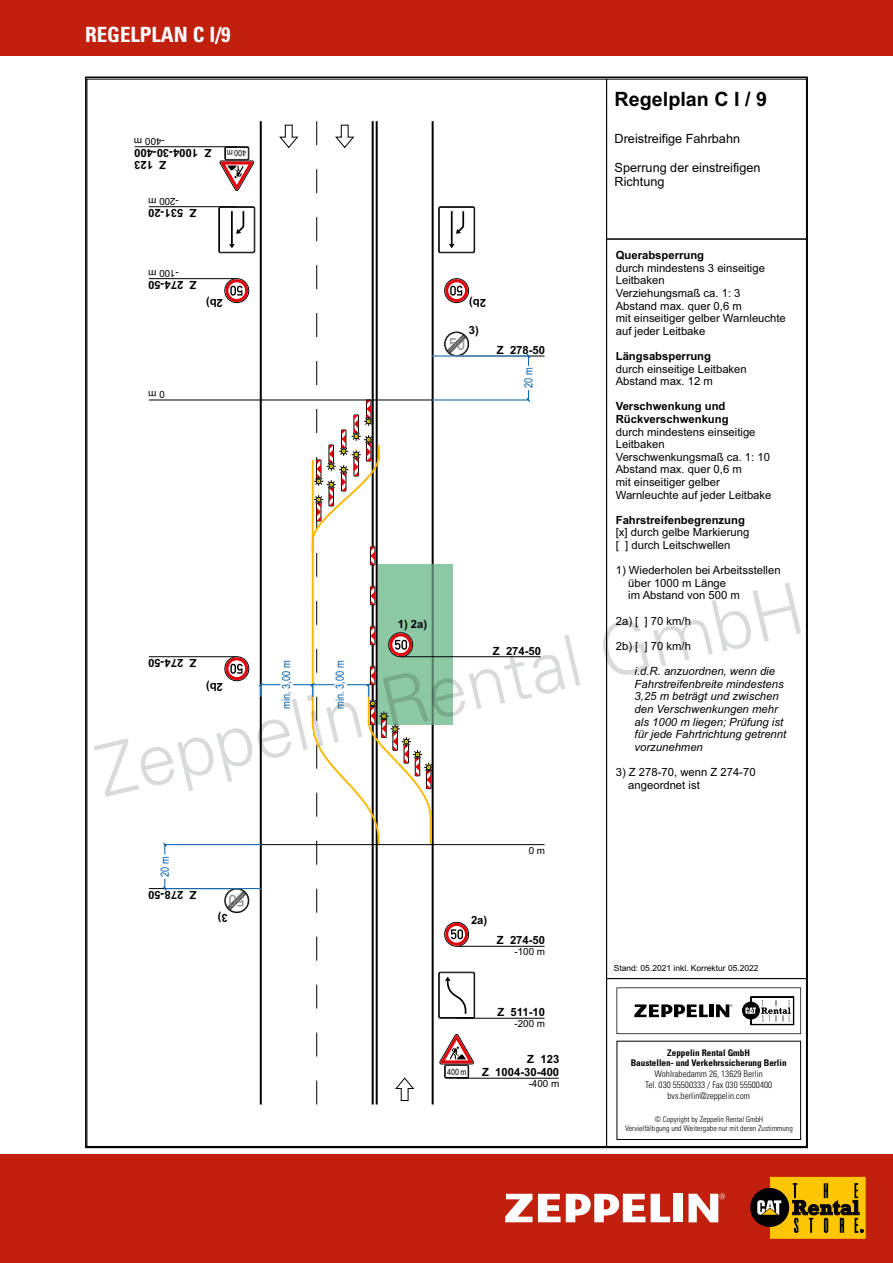
<style>
.page{position:relative;width:893px;height:1263px;background:#fff}
.page>*{position:absolute;margin:0;border:0;box-sizing:border-box;transform-origin:0 0}
.t1{font:300 72px "Univers LT";color:#d9dada}
.t2{font:700 condensed 21px "Univers LT";color:#fff}
.t3{font:700 19.8px "Arial";color:#000}
.t4{font:12.75px/14.1px "Arial";color:#000}
.t5{font:11.25px/12.6px "Arial";color:#000}
.t6{font:700 11.25px/12.6px "Arial";color:#000;text-align:right}
.t7{font:italic 11.25px/12.6px "Arial";color:#000}
.t8{font:11.25px "Arial";color:#005ba9;scale:.82 1}
.t9{font:9.9px "Arial";color:#000}
.t10{font:300 condensed 9.15px/10.9px "Univers LT";color:#000;text-align:center}
.t11{font:700 condensed 9.15px/10.9px "Univers LT";color:#000;text-align:center}
.t12{font:8.7px "Arial";color:#000;scale:.83 1}
.t13{font:8.4px "Arial";color:#000}
.t14{font:300 condensed 7.8px/9.4px "Univers LT";color:#000;text-align:center}
</style>
<div class="page">
<div style="left:0;top:1154px;width:893px;height:109px;background:#c1200e"></div>
<svg style="left:505px;top:1194px;width:27px;height:28px"></svg>
<svg style="left:688px;top:1193px;width:37px;height:29px"></svg>
<div style="left:673px;top:1194px;width:10px;height:28px;background:#fff"></div>
<svg style="left:651px;top:1194px;width:19px;height:28px"></svg>
<svg style="left:538px;top:1194px;width:107px;height:28px"></svg>
<div style="left:751px;top:1188px;width:38px;height:38px;background:#000;border-radius:50%"></div>
<div style="left:751px;top:1188px;width:38px;height:38px;border:1px solid #000;border-radius:50%"></div>
<svg style="left:757px;top:1177px;width:109px;height:62px"></svg>
<div style="left:0;top:0;width:893px;height:55px;background:#c1200e"></div>
<hr style="left:135px;top:146px;width:102px;height:1px;background:#000">
<hr style="left:149px;top:278px;width:88px;height:1px;background:#000">
<hr style="left:457px;top:1078px;width:102px;height:1px;background:#000">
<hr style="left:149px;top:206px;width:88px;height:1px;background:#000">
<hr style="left:401px;top:656px;width:140px;height:1px;background:#000">
<hr style="left:149px;top:656px;width:88px;height:1px;background:#000">
<hr style="left:457px;top:1018px;width:88px;height:1px;background:#000">
<hr style="left:457px;top:946px;width:88px;height:1px;background:#000">
<hr style="left:261px;top:844px;width:284px;height:1px;background:#000">
<hr style="left:149px;top:888px;width:88px;height:1px;background:#000">
<hr style="left:149px;top:400px;width:284px;height:1px;background:#000">
<hr style="left:457px;top:356px;width:88px;height:1px;background:#000">
<svg style="left:162px;top:121px;width:369px;height:983px"></svg>
<svg style="left:606px;top:239px;width:201px;height:908px"></svg>
<div style="left:606px;top:79px;width:201px;height:160px;border:1px solid #000"></div>
<div style="left:611px;top:983px;width:193px;height:160px;background:#fff"></div>
<div style="left:617px;top:1041px;width:184px;height:99px;border:1px solid #000"></div>
<svg style="left:616px;top:987px;width:185px;height:72px"></svg>
<h2 class="t2" style="left:85px;top:22px;width:147px">REGELPLAN C I/9</h2>
<p class="t9" style="left:165px;top:145px;width:32px;rotate:-180deg">-400 m</p>
<p class="t6" style="left:211px;top:171px;width:79px;rotate:-180deg">Z 123<br>Z 1004-30-400</p>
<p class="t9" style="left:179px;top:205px;width:32px;rotate:-180deg">-200 m</p>
<p class="t6" style="left:197px;top:218px;width:50px;rotate:-180deg">Z 531-20</p>
<p class="t12" style="left:246px;top:157px;width:25px;rotate:-180deg">400 m</p>
<h3 class="t3" style="left:615px;top:91px;width:154px">Regelplan C I / 9</h3>
<p class="t4" style="left:615px;top:133px;width:127px">Dreistreifige Fahrbahn</p>
<p class="t4" style="left:615px;top:161px;width:147px">Sperrung der einstreifigen<br>Richtung</p>
<p class="t6" style="left:616px;top:250px;width:90px">Querabsperrung</p>
<p class="t5" style="left:616px;top:263px;width:172px">durch mindestens 3 einseitige<br>Leitbaken<br>Verziehungsmaß ca. 1: 3<br>Abstand max. quer 0,6 m<br>mit einseitiger gelber Warnleuchte auf jeder Leitbake</p>
<p class="t6" style="left:616px;top:351px;width:97px">Längsabsperrung</p>
<p class="t5" style="left:616px;top:363px;width:133px">durch einseitige Leitbaken<br>Abstand max. 12 m</p>
<p class="t6" style="left:616px;top:401px;width:114px;text-align:left">Verschwenkung und<br>Rückverschwenkung</p>
<p class="t5" style="left:616px;top:426px;width:157px">durch mindestens einseitige<br>Leitbaken<br>Verschwenkungsmaß ca. 1: 10<br>Abstand max. quer 0,6 m<br>mit einseitiger gelber<br>Warnleuchte auf jeder Leitbake</p>
<p class="t6" style="left:616px;top:515px;width:131px">Fahrstreifenbegrenzung</p>
<p class="t5" style="left:616px;top:527px;width:135px">[x] durch gelbe Markierung [ ] durch Leitschwellen</p>
<p class="t5" style="left:628px;top:565px;width:154px;text-indent:-13px">1) Wiederholen bei Arbeitsstellen über 1000 m Länge<br>im Abstand von 500 m</p>
<p class="t5" style="left:616px;top:615px;width:77px">2a) [ ] 70 km/h</p>
<p class="t5" style="left:616px;top:641px;width:77px">2b) [ ] 70 km/h</p>
<p class="t7" style="left:635px;top:666px;width:153px">i.d.R. anzuordnen, wenn die<br>Fahrstreifenbreite mindestens<br>3,25 m beträgt und zwischen den Verschwenkungen mehr als 1000 m liegen; Prüfung ist für jede Fahrtrichtung getrennt vorzunehmen</p>
<p class="t5" style="left:628px;top:767px;width:129px;text-indent:-13px">3) Z 278-70, wenn Z 274-70 angeordnet ist</p>
<p class="t9" style="left:179px;top:277px;width:32px;rotate:-180deg">-100 m</p>
<p class="t6" style="left:197px;top:290px;width:50px;rotate:-180deg">Z 274-50</p>
<p class="t6" style="left:223px;top:308px;width:18px;rotate:-180deg">2b)</p>
<p class="t6" style="left:486px;top:308px;width:18px;rotate:-180deg">2b)</p>
<p class="t6" style="left:469px;top:325px;width:12px">3)</p>
<p class="t6" style="left:497px;top:345px;width:50px">Z 278-50</p>
<p class="t8" style="left:524px;top:388px;width:27px;rotate:-90deg">20 m</p>
<p class="t9" style="left:165px;top:398px;width:18px;rotate:-180deg">0 m</p>
<h1 class="t1" style="left:87px;top:729px;width:726px;rotate:-13deg">Zeppelin Rental GmbH</h1>
<p class="t6" style="left:398px;top:619px;width:31px">1) 2a)</p>
<p class="t6" style="left:493px;top:645px;width:50px">Z 274-50</p>
<p class="t6" style="left:197px;top:668px;width:50px;rotate:-180deg">Z 274-50</p>
<p class="t8" style="left:282px;top:709px;width:60px;rotate:-90deg">min. 3,00 m</p>
<p class="t8" style="left:336px;top:709px;width:60px;rotate:-90deg">min. 3,00 m</p>
<p class="t6" style="left:223px;top:692px;width:18px;rotate:-180deg">2b)</p>
<p class="t8" style="left:161px;top:877px;width:27px;rotate:-90deg">20 m</p>
<p class="t6" style="left:197px;top:900px;width:50px;rotate:-180deg">Z 278-50</p>
<p class="t6" style="left:228px;top:923px;width:12px;rotate:-180deg">3)</p>
<p class="t9" style="left:529px;top:846px;width:18px">0 m</p>
<p class="t6" style="left:471px;top:914px;width:18px">2a)</p>
<p class="t6" style="left:497px;top:935px;width:50px">Z 274-50</p>
<p class="t9" style="left:514px;top:948px;width:32px">-100 m</p>
<p class="t6" style="left:497px;top:1007px;width:49px">Z 511-10</p>
<p class="t9" style="left:514px;top:1020px;width:32px">-200 m</p>
<p class="t12" style="left:447px;top:1068px;width:25px">400 m</p>
<p class="t6" style="left:482px;top:1054px;width:79px">Z 123<br>Z 1004-30-400</p>
<p class="t9" style="left:529px;top:1080px;width:32px">-400 m</p>
<p class="t13" style="left:614px;top:964px;width:146px">Stand: 05.2021 inkl. Korrektur 05.2022</p>
<p class="t11" style="left:631px;top:1047px;width:157px">Zeppelin Rental GmbH<br>Baustellen- und Verkehrssicherung Berlin</p>
<p class="t10" style="left:645px;top:1069px;width:129px">Wohlrabedamm 26, 13629 Berlin<br>Tel. 030 55500333 / Fax 030 55500400 bvs.berlin@zeppelin.com</p>
<p class="t14" style="left:625px;top:1114px;width:169px">© Copyright by Zeppelin Rental GmbH<br>Vervielfältigung und Weitergabe nur mit deren Zustimmung</p>
</div>
